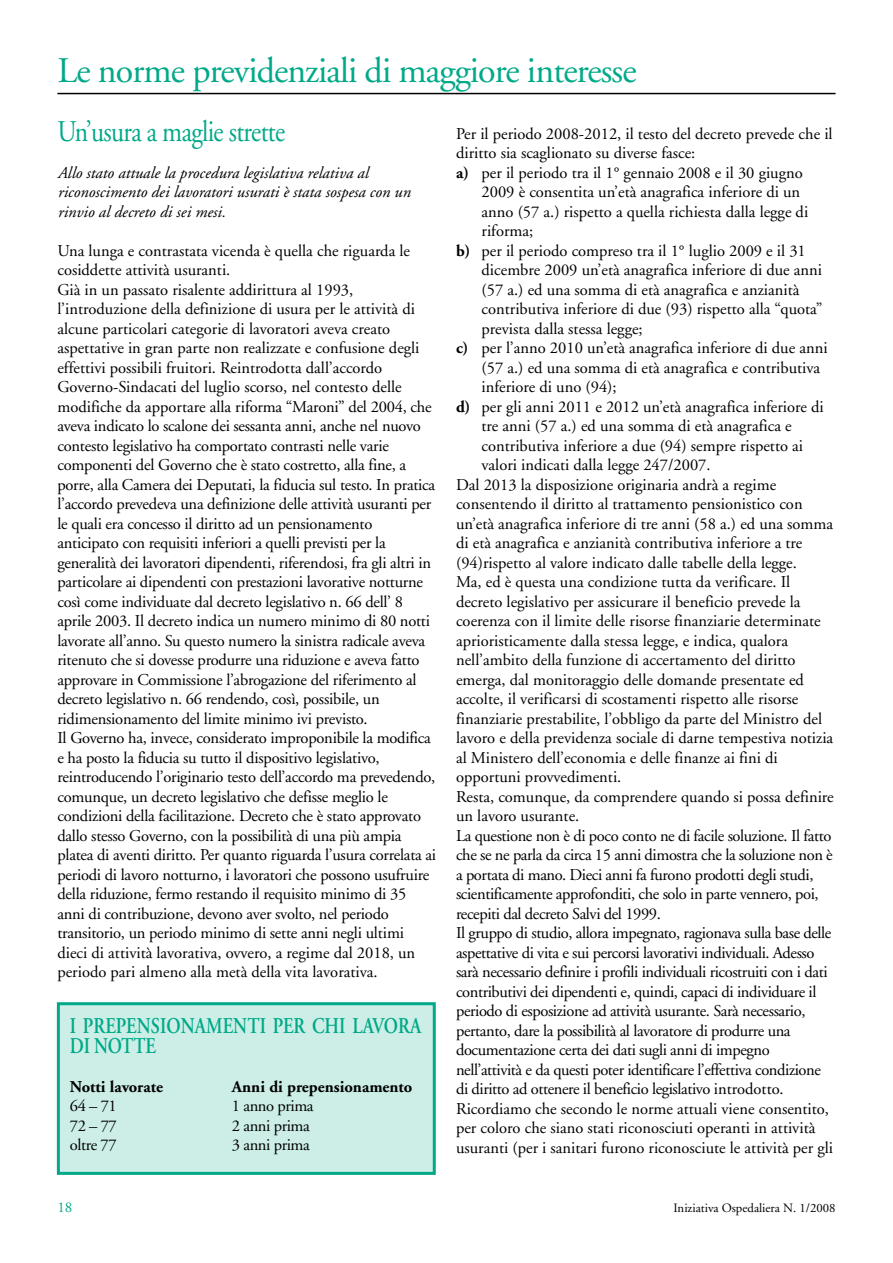
<style>
.page{position:relative;width:893px;height:1263px;background:#fff}
.page>*{position:absolute;margin:0;border:0;box-sizing:border-box;transform-origin:0 0}
.t1{font:36px "Adobe Garamond";letter-spacing:-.025em;color:#00a988}
.t2{font:30px "Adobe Garamond";letter-spacing:-.025em;color:#00a988;scale:.85 1}
.t3{font:600 22.5px/19.5px "Adobe Garamond";letter-spacing:.005em;color:#00a988;scale:.8 1}
.t4{font:16.5px/19.5px "Adobe Garamond";letter-spacing:-.015em;color:#000}
.t5{font:italic 16.5px/19.5px "Adobe Garamond";color:#000}
.t6{font:700 16.5px "Adobe Garamond";color:#000}
.t7{font:15px "Adobe Garamond";color:#00a988}
.t8{font:12.75px "Adobe Garamond";color:#000}
.s1{font-weight:700}
</style>
<div class="page">
<hr style="left:57px;top:93px;width:779px;height:1px;background:#000">
<div style="left:60px;top:1005px;width:373px;height:167px;background:#cceee7"></div>
<div style="left:57px;top:1002px;width:379px;height:173px;border:3px solid #00a988"></div>
<h1 class="t1" style="left:57px;top:56px;width:581px">Le norme previdenziali di maggiore interesse</h1>
<h2 class="t2" style="left:57px;top:119px;width:269px">Un’usura a maglie strette</h2>
<p class="t5" style="left:57px;top:164px;width:354px">Allo stato attuale la procedura legislativa relativa al riconoscimento dei lavoratori usurati è stata sospesa con un rinvio al decreto di sei mesi.</p>
<p class="t4" style="left:57px;top:242px;width:380px">Una lunga e contrastata vicenda è quella che riguarda le cosiddette attività usuranti.<br>Già in un passato risalente addirittura al 1993, l’introduzione della definizione di usura per le attività di alcune particolari categorie di lavoratori aveva creato aspettative in gran parte non realizzate e confusione degli effettivi possibili fruitori. Reintrodotta dall’accordo Governo-Sindacati del luglio scorso, nel contesto delle modifiche da apportare alla riforma “Maroni” del 2004, che aveva indicato lo scalone dei sessanta anni, anche nel nuovo contesto legislativo ha comportato contrasti nelle varie componenti del Governo che è stato costretto, alla fine, a porre, alla Camera dei Deputati, la fiducia sul testo. In pratica l’accordo prevedeva una definizione delle attività usuranti per le quali era concesso il diritto ad un pensionamento anticipato con requisiti inferiori a quelli previsti per la generalità dei lavoratori dipendenti, riferendosi, fra gli altri in particolare ai dipendenti con prestazioni lavorative notturne così come individuate dal decreto legislativo n. 66 dell’ 8 aprile 2003. Il decreto indica un numero minimo di 80 notti lavorate all’anno. Su questo numero la sinistra radicale aveva ritenuto che si dovesse produrre una riduzione e aveva fatto approvare in Commissione l’abrogazione del riferimento al decreto legislativo n. 66 rendendo, così, possibile, un ridimensionamento del limite minimo ivi previsto.<br>Il Governo ha, invece, considerato improponibile la modifica e ha posto la fiducia su tutto il dispositivo legislativo, reintroducendo l’originario testo dell’accordo ma prevedendo, comunque, un decreto legislativo che defisse meglio le condizioni della facilitazione. Decreto che è stato approvato dallo stesso Governo, con la possibilità di una più ampia platea di aventi diritto. Per quanto riguarda l’usura correlata ai periodi di lavoro notturno, i lavoratori che possono usufruire della riduzione, fermo restando il requisito minimo di 35 anni di contribuzione, devono aver svolto, nel periodo transitorio, un periodo minimo di sette anni negli ultimi dieci di attività lavorativa, ovvero, a regime dal 2018, un periodo pari almeno alla metà della vita lavorativa.</p>
<h3 class="t3" style="left:70px;top:1018px;width:441px">I PREPENSIONAMENTI PER CHI LAVORA<br>DI NOTTE</h3>
<p class="t6" style="left:70px;top:1080px;width:95px">Notti lavorate</p>
<p class="t6" style="left:232px;top:1080px;width:182px">Anni di prepensionamento</p>
<p class="t4" style="left:70px;top:1097px;width:49px">64 – 71</p>
<p class="t4" style="left:232px;top:1097px;width:83px">1 anno prima</p>
<p class="t4" style="left:70px;top:1117px;width:49px">72 – 77</p>
<p class="t4" style="left:232px;top:1117px;width:79px">2 anni prima</p>
<p class="t4" style="left:70px;top:1136px;width:48px">oltre 77</p>
<p class="t4" style="left:232px;top:1136px;width:79px">3 anni prima</p>
<p class="t4" style="left:456px;top:125px;width:378px">Per il periodo 2008-2012, il testo del decreto prevede che il</p>
<p class="t4" style="left:456px;top:145px;width:241px">diritto sia scaglionato su diverse fasce:</p>
<p class="t4" style="left:456px;top:164px;width:348px"><span class="s1">a)</span> per il periodo tra il 1° gennaio 2008 e il 30 giugno</p>
<p class="t4" style="left:482px;top:184px;width:320px">2009 è consentita un’età anagrafica inferiore di un</p>
<p class="t4" style="left:482px;top:203px;width:328px">anno (57 a.) rispetto a quella richiesta dalla legge di</p>
<p class="t4" style="left:482px;top:223px;width:53px">riforma;</p>
<p class="t4" style="left:456px;top:242px;width:351px"><span class="s1">b)</span> per il periodo compreso tra il 1° luglio 2009 e il 31</p>
<p class="t4" style="left:482px;top:262px;width:342px">dicembre 2009 un’età anagrafica inferiore di due anni</p>
<p class="t4" style="left:482px;top:281px;width:319px">(57 a.) ed una somma di età anagrafica e anzianità</p>
<p class="t4" style="left:482px;top:301px;width:342px">contributiva inferiore di due (93) rispetto alla “quota”</p>
<p class="t4" style="left:482px;top:320px;width:163px">prevista dalla stessa legge;</p>
<p class="t4" style="left:456px;top:340px;width:373px"><span class="s1">c)</span> per l’anno 2010 un’età anagrafica inferiore di due anni</p>
<p class="t4" style="left:482px;top:359px;width:340px">(57 a.) ed una somma di età anagrafica e contributiva</p>
<p class="t4" style="left:482px;top:379px;width:137px">inferiore di uno (94);</p>
<p class="t4" style="left:456px;top:398px;width:369px"><span class="s1">d)</span> per gli anni 2011 e 2012 un’età anagrafica inferiore di</p>
<p class="t4" style="left:482px;top:418px;width:312px">tre anni (57 a.) ed una somma di età anagrafica e</p>
<p class="t4" style="left:482px;top:437px;width:323px">contributiva inferiore a due (94) sempre rispetto ai</p>
<p class="t4" style="left:482px;top:457px;width:231px">valori indicati dalla legge 247/2007.</p>
<p class="t4" style="left:456px;top:476px;width:322px">Dal 2013 la disposizione originaria andrà a regime</p>
<p class="t4" style="left:456px;top:496px;width:348px">consentendo il diritto al trattamento pensionistico con</p>
<p class="t4" style="left:456px;top:515px;width:379px">un’età anagrafica inferiore di tre anni (58 a.) ed una somma</p>
<p class="t4" style="left:456px;top:535px;width:348px">di età anagrafica e anzianità contributiva inferiore a tre</p>
<p class="t4" style="left:456px;top:554px;width:342px">(94)rispetto al valore indicato dalle tabelle della legge.</p>
<p class="t4" style="left:456px;top:574px;width:336px">Ma, ed è questa una condizione tutta da verificare. Il</p>
<p class="t4" style="left:456px;top:593px;width:346px">decreto legislativo per assicurare il beneficio prevede la</p>
<p class="t4" style="left:456px;top:613px;width:366px">coerenza con il limite delle risorse finanziarie determinate</p>
<p class="t4" style="left:456px;top:632px;width:333px">aprioristicamente dalla stessa legge, e indica, qualora</p>
<p class="t4" style="left:456px;top:652px;width:341px">nell’ambito della funzione di accertamento del diritto</p>
<p class="t4" style="left:456px;top:671px;width:349px">emerga, dal monitoraggio delle domande presentate ed</p>
<p class="t4" style="left:456px;top:691px;width:344px">accolte, il verificarsi di scostamenti rispetto alle risorse</p>
<p class="t4" style="left:456px;top:710px;width:368px">finanziarie prestabilite, l’obbligo da parte del Ministro del</p>
<p class="t4" style="left:456px;top:730px;width:379px">lavoro e della previdenza sociale di darne tempestiva notizia</p>
<p class="t4" style="left:456px;top:749px;width:323px">al Ministero dell’economia e delle finanze ai fini di</p>
<p class="t4" style="left:456px;top:769px;width:167px">opportuni provvedimenti.</p>
<p class="t4" style="left:456px;top:788px;width:379px">Resta, comunque, da comprendere quando si possa definire</p>
<p class="t4" style="left:456px;top:808px;width:125px">un lavoro usurante.</p>
<p class="t4" style="left:456px;top:827px;width:377px">La questione non è di poco conto ne di facile soluzione. Il fatto</p>
<p class="t4" style="left:456px;top:847px;width:378px">che se ne parla da circa 15 anni dimostra che la soluzione non è</p>
<p class="t4" style="left:456px;top:866px;width:359px">a portata di mano. Dieci anni fa furono prodotti degli studi,</p>
<p class="t4" style="left:456px;top:886px;width:364px">scientificamente approfonditi, che solo in parte vennero, poi,</p>
<p class="t4" style="left:456px;top:905px;width:206px">recepiti dal decreto Salvi del 1999.</p>
<p class="t4" style="left:456px;top:925px;width:377px">Il gruppo di studio, allora impegnato, ragionava sulla base delle</p>
<p class="t4" style="left:456px;top:944px;width:360px">aspettative di vita e sui percorsi lavorativi individuali. Adesso</p>
<p class="t4" style="left:456px;top:964px;width:373px">sarà necessario definire i profili individuali ricostruiti con i dati</p>
<p class="t4" style="left:456px;top:983px;width:362px">contributivi dei dipendenti e, quindi, capaci di individuare il</p>
<p class="t4" style="left:456px;top:1003px;width:351px">periodo di esposizione ad attività usurante. Sarà necessario,</p>
<p class="t4" style="left:456px;top:1022px;width:336px">pertanto, dare la possibilità al lavoratore di produrre una</p>
<p class="t4" style="left:456px;top:1042px;width:315px">documentazione certa dei dati sugli anni di impegno</p>
<p class="t4" style="left:456px;top:1061px;width:366px">nell’attività e da questi poter identificare l’effettiva condizione</p>
<p class="t4" style="left:456px;top:1081px;width:329px">di diritto ad ottenere il beneficio legislativo introdotto.</p>
<p class="t4" style="left:456px;top:1100px;width:374px">Ricordiamo che secondo le norme attuali viene consentito,</p>
<p class="t4" style="left:456px;top:1120px;width:361px">per coloro che siano stati riconosciuti operanti in attività</p>
<p class="t4" style="left:456px;top:1139px;width:378px">usuranti (per i sanitari furono riconosciute le attività per gli</p>
<p class="t7" style="left:57px;top:1201px;width:16px">18</p>
<p class="t8" style="left:673px;top:1202px;width:164px">Iniziativa Ospedaliera N. 1/2008</p>
</div>
